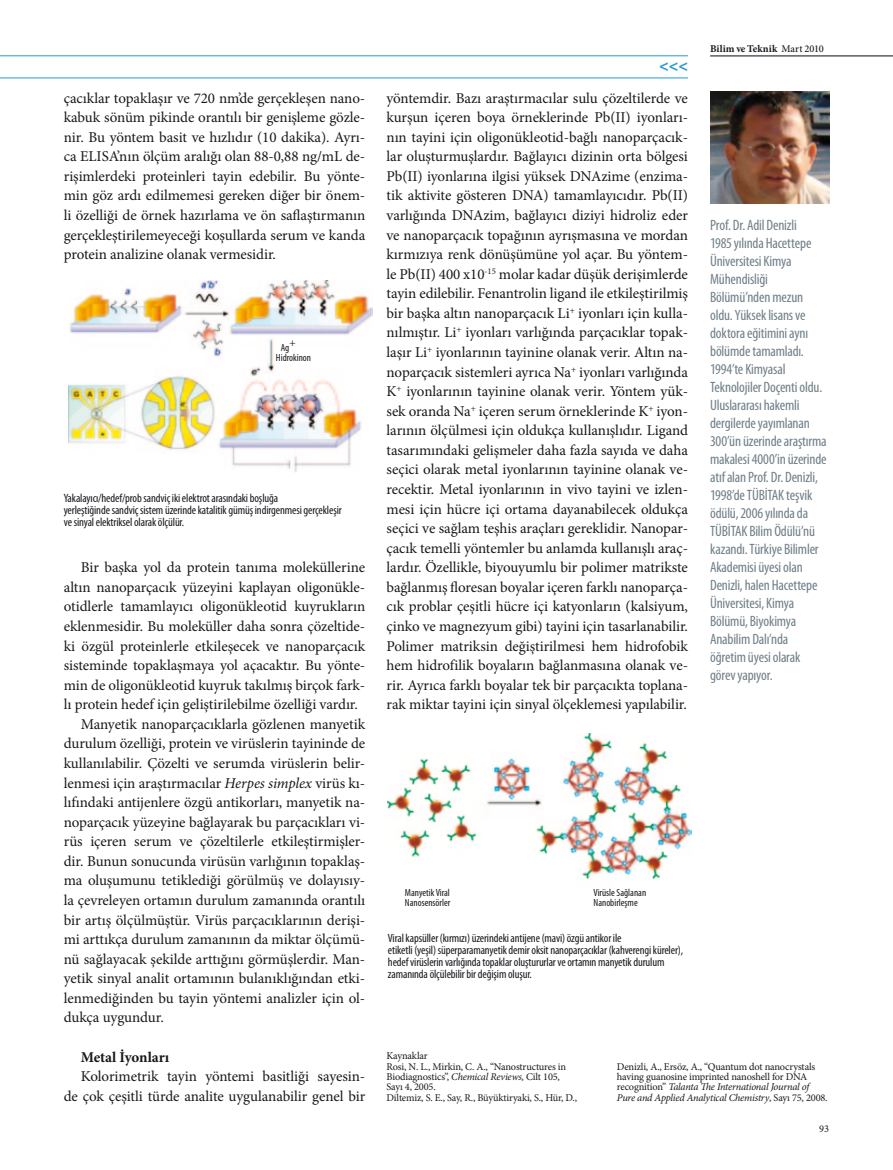
<style>
.page{position:relative;width:893px;height:1170px;background:#fff}
.page>*{position:absolute;margin:0;border:0;box-sizing:border-box;transform-origin:0 0}
.t1{font:700 16.2px "Myriad Pro";color:#2699d1}
.t2{font:15px/19.5px "Minion Pro";letter-spacing:-.005em;color:#1a171c;text-align:justify}
.t3{font:condensed 15px/18px "Myriad Pro";letter-spacing:-.015em;color:#707f87}
.t4{font:700 15px "Minion Pro";letter-spacing:-.005em;color:#1a171c}
.t5{font:condensed 12px/12px "Myriad Pro";letter-spacing:-.01em;color:#1a171c}
.t6{font:10.35px/10.4px "Minion Pro";letter-spacing:-.015em;color:#1a171c}
.t7{font:condensed 10.35px/10.4px "Myriad Pro";color:#1a171c}
.t8{font:700 10.35px "Minion Pro";letter-spacing:.005em;color:#1a171c}
.s1{font-style:italic}
.s2{font-weight:500}
</style>
<div class="page">
<hr style="left:0;top:78px;width:688px;height:1px;background:#2699d1">
<hr style="left:0;top:56px;width:688px;height:1px;background:#2699d1">
<hr style="left:710px;top:56px;width:183px;height:1px;background:#070c12">
<img style="left:710px;top:91px;width:119px;height:113px">
<img style="left:388px;top:733px;width:303px;height:147px">
<img style="left:68px;top:280px;width:305px;height:192px">
<p class="t2" style="left:64px;top:88px;width:303px">çacıklar topaklaşır ve 720 nm’de gerçekleşen nano&shy;kabuk sönüm pikinde orantılı bir genişleme gözle&shy;nir. Bu yöntem basit ve hızlıdır (10 dakika). Ayrı&shy;ca ELISA’nın ölçüm aralığı olan 88-0,88 ng/mL de&shy;rişimlerdeki proteinleri tayin edebilir. Bu yönte&shy;min göz ardı edilmemesi gereken diğer bir önem&shy;li özelliği de örnek hazırlama ve ön saflaştırmanın gerçekleştirilemeyeceği koşullarda serum ve kanda protein analizine olanak vermesidir.</p>
<p class="t7" style="left:276px;top:342px;width:37px;text-indent:5px">Ag+<br>Hidrokinon</p>
<p class="t5" style="left:64px;top:492px;width:279px">Yakalayıcı/hedef/prob sandviç iki elektrot arasındaki boşluğa<br>yerleştiğinde sandviç sistem üzerinde katalitik gümüş indirgenmesi gerçekleşir ve sinyal elektriksel olarak ölçülür.</p>
<p class="t2" style="left:81px;top:557px;width:286px">Bir başka yol da protein tanıma moleküllerine</p>
<p class="t2" style="left:64px;top:577px;width:303px">altın nanoparçacık yüzeyini kaplayan oligonükle-</p>
<p class="t2" style="left:64px;top:597px;width:303px">otidlerle tamamlayıcı oligonükleotid kuyrukların</p>
<p class="t2" style="left:64px;top:616px;width:303px">eklenmesidir. Bu moleküller daha sonra çözeltide-</p>
<p class="t2" style="left:64px;top:636px;width:303px">ki özgül proteinlerle etkileşecek ve nanoparçacık</p>
<p class="t2" style="left:64px;top:655px;width:303px">sisteminde topaklaşmaya yol açacaktır. Bu yönte-</p>
<p class="t2" style="left:64px;top:675px;width:303px">min de oligonükleotid kuyruk takılmış birçok fark-</p>
<p class="t2" style="left:64px;top:694px;width:296px">lı protein hedef için geliştirilebilme özelliği vardır.</p>
<p class="t2" style="left:81px;top:714px;width:286px">Manyetik nanoparçacıklarla gözlenen manyetik</p>
<p class="t2" style="left:64px;top:733px;width:303px">durulum özelliği, protein ve virüslerin tayininde de</p>
<p class="t2" style="left:64px;top:753px;width:303px">kullanılabilir. Çözelti ve serumda virüslerin belir-</p>
<p class="t2" style="left:64px;top:773px;width:303px">lenmesi için araştırmacılar <span class="s1">Herpes simplex</span> virüs kı-</p>
<p class="t2" style="left:64px;top:792px;width:303px">lıfındaki antijenlere özgü antikorları, manyetik na-</p>
<p class="t2" style="left:64px;top:812px;width:303px">noparçacık yüzeyine bağlayarak bu parçacıkları vi-</p>
<p class="t2" style="left:64px;top:831px;width:303px">rüs içeren serum ve çözeltilerle etkileştirmişler-</p>
<p class="t2" style="left:64px;top:851px;width:303px">dir. Bunun sonucunda virüsün varlığının topaklaş-</p>
<p class="t2" style="left:64px;top:870px;width:303px">ma oluşumunu tetiklediği görülmüş ve dolayısıy-</p>
<p class="t2" style="left:64px;top:890px;width:303px">la çevreleyen ortamın durulum zamanında orantılı</p>
<p class="t2" style="left:64px;top:910px;width:303px">bir artış ölçülmüştür. Virüs parçacıklarının derişi-</p>
<p class="t2" style="left:64px;top:929px;width:303px">mi arttıkça durulum zamanının da miktar ölçümü-</p>
<p class="t2" style="left:64px;top:949px;width:303px">nü sağlayacak şekilde arttığını görmüşlerdir. Man-</p>
<p class="t2" style="left:64px;top:968px;width:303px">yetik sinyal analit ortamının bulanıklığından etki-</p>
<p class="t2" style="left:64px;top:988px;width:303px">lenmediğinden bu tayin yöntemi analizler için ol-</p>
<p class="t2" style="left:64px;top:1007px;width:102px">dukça uygundur.</p>
<p class="t4" style="left:81px;top:1046px;width:90px">Metal İyonları</p>
<p class="t2" style="left:64px;top:1066px;width:303px;text-align:right">Kolorimetrik tayin yöntemi basitliği sayesin&shy;de çok çeşitli türde analite uygulanabilir genel bir</p>
<p class="t1" style="left:659px;top:55px;width:30px">&lt;&lt;&lt;</p>
<p class="t2" style="left:386px;top:88px;width:303px">yöntemdir. Bazı araştırmacılar sulu çözeltilerde ve kurşun içeren boya örneklerinde Pb(II) iyonları&shy;nın tayini için oligonükleotid-bağlı nanoparçacık&shy;lar oluşturmuşlardır. Bağlayıcı dizinin orta bölgesi Pb(II) iyonlarına ilgisi yüksek DNAzime (enzima&shy;tik aktivite gösteren DNA) tamamlayıcıdır. Pb(II) varlığında DNAzim, bağlayıcı diziyi hidroliz eder ve nanoparçacık topağının ayrışmasına ve mordan kırmızıya renk dönüşümüne yol açar. Bu yöntem&shy;le Pb(II) 400 x10<sup>-15</sup> molar kadar düşük derişimlerde tayin edilebilir. Fenantrolin ligand ile etkileştirilmiş bir başka altın nanoparçacık Li<sup>+</sup> iyonları için kulla&shy;nılmıştır. Li<sup>+</sup> iyonları varlığında parçacıklar topak&shy;laşır Li<sup>+</sup> iyonlarının tayinine olanak verir. Altın na&shy;noparçacık sistemleri ayrıca Na<sup>+</sup> iyonları varlığında K<sup>+</sup> iyonlarının tayinine olanak verir. Yöntem yük&shy;sek oranda Na<sup>+</sup> içeren serum örneklerinde K<sup>+</sup> iyon&shy;larının ölçülmesi için oldukça kullanışlıdır. Ligand tasarımındaki gelişmeler daha fazla sayıda ve daha seçici olarak metal iyonlarının tayinine olanak ve&shy;recektir. Metal iyonlarının in vivo tayini ve izlen&shy;mesi için hücre içi ortama dayanabilecek oldukça seçici ve sağlam teşhis araçları gereklidir. Nanopar&shy;çacık temelli yöntemler bu anlamda kullanışlı araç&shy;lardır. Özellikle, biyouyumlu bir polimer matrikste bağlanmış floresan boyalar içeren farklı nanoparça&shy;cık problar çeşitli hücre içi katyonların (kalsiyum, çinko ve magnezyum gibi) tayini için tasarlanabilir.<br>Polimer matriksin değiştirilmesi hem hidrofobik hem hidrofilik boyaların bağlanmasına olanak ve&shy;rir. Ayrıca farklı boyalar tek bir parçacıkta toplana&shy;rak miktar tayini için sinyal ölçeklemesi yapılabilir.</p>
<p class="t8" style="left:710px;top:41px;width:115px">Bilim ve Teknik <span class="s2">Mart 2010</span></p>
<p class="t3" style="left:710px;top:215px;width:118px">Prof. Dr. Adil Denizli<br>1985 yılında Hacettepe<br>Üniversitesi Kimya<br>Mühendisliği<br>Bölümü’nden mezun oldu. Yüksek lisans ve doktora eğitimini aynı bölümde tamamladı.<br>1994’te Kimyasal<br>Teknolojiler Doçenti oldu.<br>Uluslararası hakemli dergilerde yayımlanan<br>300’ün üzerinde araştırma makalesi 4000’in üzerinde atıf alan Prof. Dr. Denizli,<br>1998’de TÜBİTAK teşvik ödülü, 2006 yılında da<br>TÜBİTAK Bilim Ödülü’nü kazandı. Türkiye Bilimler<br>Akademisi üyesi olan<br>Denizli, halen Hacettepe<br>Üniversitesi, Kimya<br>Bölümü, Biyokimya<br>Anabilim Dalı’nda öğretim üyesi olarak görev yapıyor.</p>
<p class="t7" style="left:405px;top:887px;width:47px">Manyetik Viral<br>Nanosensörler</p>
<p class="t7" style="left:594px;top:887px;width:54px">Virüsle Sağlanan<br>Nanobirleşme</p>
<p class="t5" style="left:388px;top:931px;width:297px">Viral kapsüller (kırmızı) üzerindeki antijene (mavi) özgü antikor ile<br>etiketli (yeşil) süperparamanyetik demir oksit nanoparçacıklar (kahverengi küreler), hedef virüslerin varlığında topaklar oluştururlar ve ortamın manyetik durulum zamanında ölçülebilir bir değişim oluşur.</p>
<p class="t6" style="left:387px;top:1050px;width:192px">Kaynaklar<br>Rosi, N. L., Mirkin, C. A., “Nanostructures in Biodiagnostics”, <span class="s1">Chemical Reviews,</span> Cilt 105, Sayı 4, 2005.<br>Diltemiz, S. E., Say, R., Büyüktiryaki, S., Hür, D.,</p>
<p class="t6" style="left:617px;top:1061px;width:212px">Denizli, A., Ersöz, A., “Quantum dot nanocrystals having guanosine imprinted nanoshell for DNA recognition” <span class="s1">Talanta The International Journal of Pure and Applied Analytical Chemistry</span>, Sayı 75, 2008.</p>
<p class="t6" style="left:819px;top:1123px;width:11px">93</p>
</div>
